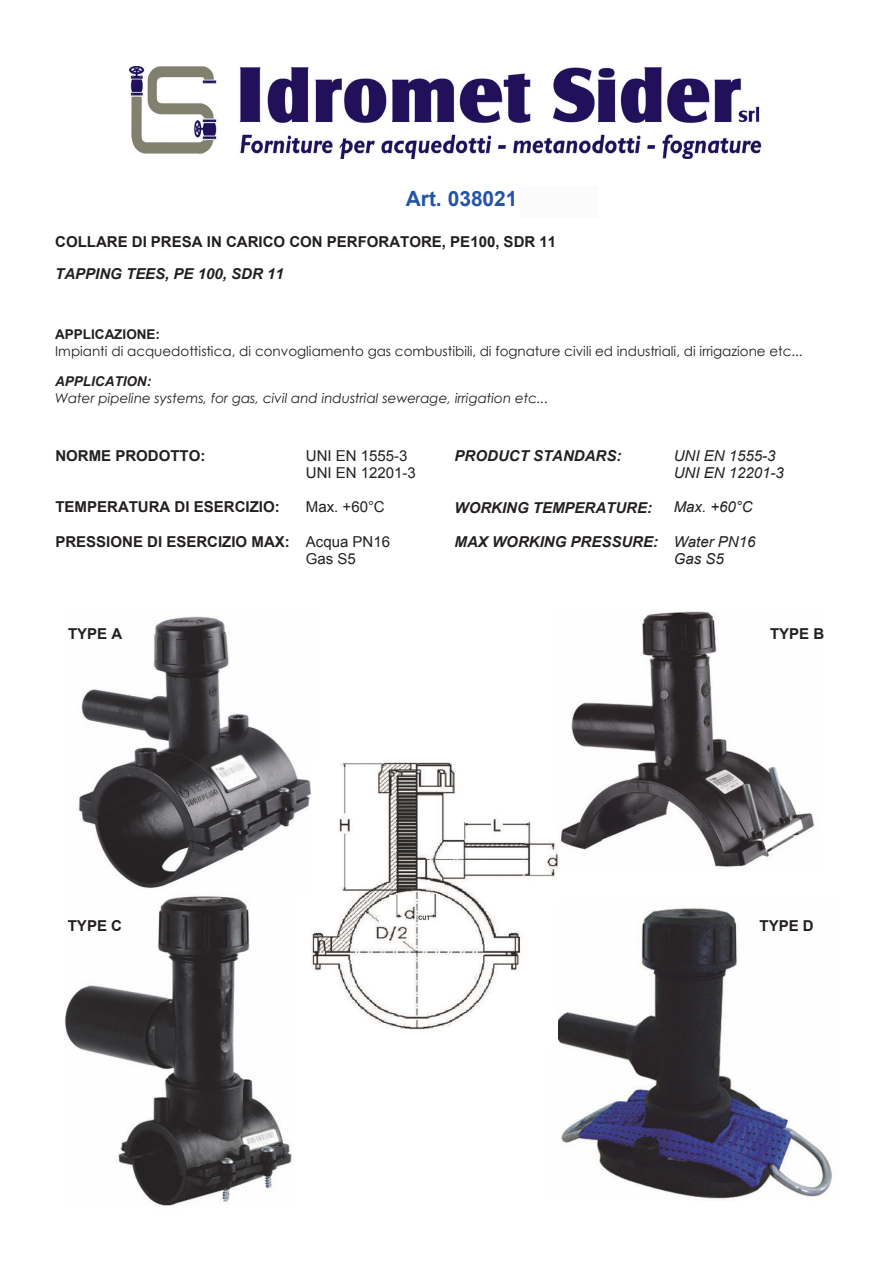
<style>
.page{position:relative;width:893px;height:1263px;background:#fff}
.page>*{position:absolute;margin:0;border:0;box-sizing:border-box;transform-origin:0 0}
.t1{font:700 21px "Arial";color:#2454a4}
.t2{font:700 15px "Arial";color:#231f20}
.t3{font:italic 700 15px "Arial";color:#231f20}
.t4{font:15px/17.2px "Arial";color:#231f20}
.t5{font:italic 15px/17.2px "Arial";color:#231f20}
.t6{font:13.5px "Century Gothic";color:#231f20}
.t7{font:italic 13.5px "Century Gothic";color:#231f20}
.t8{font:700 13.5px "Arial";color:#231f20}
.t9{font:italic 700 13.5px "Arial";color:#231f20}
</style>
<div class="page">
<img style="left:78px;top:616px;width:233px;height:273px">
<img style="left:65px;top:896px;width:227px;height:310px">
<img style="left:557px;top:611px;width:258px;height:257px">
<img style="left:558px;top:908px;width:274px;height:292px">
<img style="left:312px;top:762px;width:245px;height:268px">
<div style="left:520px;top:186px;width:78px;height:32px;background:#fbfbfc"></div>
<img style="left:129px;top:66px;width:633px;height:93px">
<h1 class="t1" style="left:406px;top:185px;width:164px">Art. 038021 TIS1</h1>
<p class="t2" style="left:55px;top:231px;width:502px">COLLARE DI PRESA IN CARICO CON PERFORATORE, PE100, SDR 11</p>
<p class="t3" style="left:55px;top:263px;width:230px">TAPPING TEES, PE 100, SDR 11</p>
<p class="t8" style="left:55px;top:326px;width:106px">APPLICAZIONE:</p>
<p class="t6" style="left:55px;top:342px;width:749px">Impianti di acquedottistica, di convogliamento gas combustibili, di fognature civili ed industriali, di irrigazione etc...</p>
<p class="t9" style="left:55px;top:372px;width:97px">APPLICATION:</p>
<p class="t7" style="left:55px;top:389px;width:495px">Water pipeline systems, for gas, civil and industrial sewerage, irrigation etc...</p>
<p class="t2" style="left:55px;top:445px;width:151px">NORME PRODOTTO:</p>
<p class="t2" style="left:55px;top:497px;width:226px">TEMPERATURA DI ESERCIZIO:</p>
<p class="t2" style="left:55px;top:532px;width:236px">PRESSIONE DI ESERCIZIO MAX:</p>
<p class="t4" style="left:306px;top:447px;width:112px">UNI EN 1555-3<br>UNI EN 12201-3</p>
<p class="t4" style="left:306px;top:499px;width:80px">Max. +60°C</p>
<p class="t4" style="left:306px;top:533px;width:86px">Acqua PN16<br>Gas S5</p>
<p class="t3" style="left:455px;top:445px;width:168px">PRODUCT STANDARS:</p>
<p class="t3" style="left:455px;top:497px;width:199px">WORKING TEMPERATURE:</p>
<p class="t3" style="left:455px;top:532px;width:205px">MAX WORKING PRESSURE:</p>
<p class="t5" style="left:674px;top:447px;width:112px">UNI EN 1555-3<br>UNI EN 12201-3</p>
<p class="t5" style="left:674px;top:499px;width:80px">Max. +60°C</p>
<p class="t5" style="left:674px;top:533px;width:83px">Water PN16<br>Gas S5</p>
<p class="t2" style="left:68px;top:624px;width:56px">TYPE A</p>
<p class="t2" style="left:770px;top:624px;width:56px">TYPE B</p>
<p class="t2" style="left:68px;top:916px;width:56px">TYPE C</p>
<p class="t2" style="left:759px;top:916px;width:56px">TYPE D</p>
</div>
